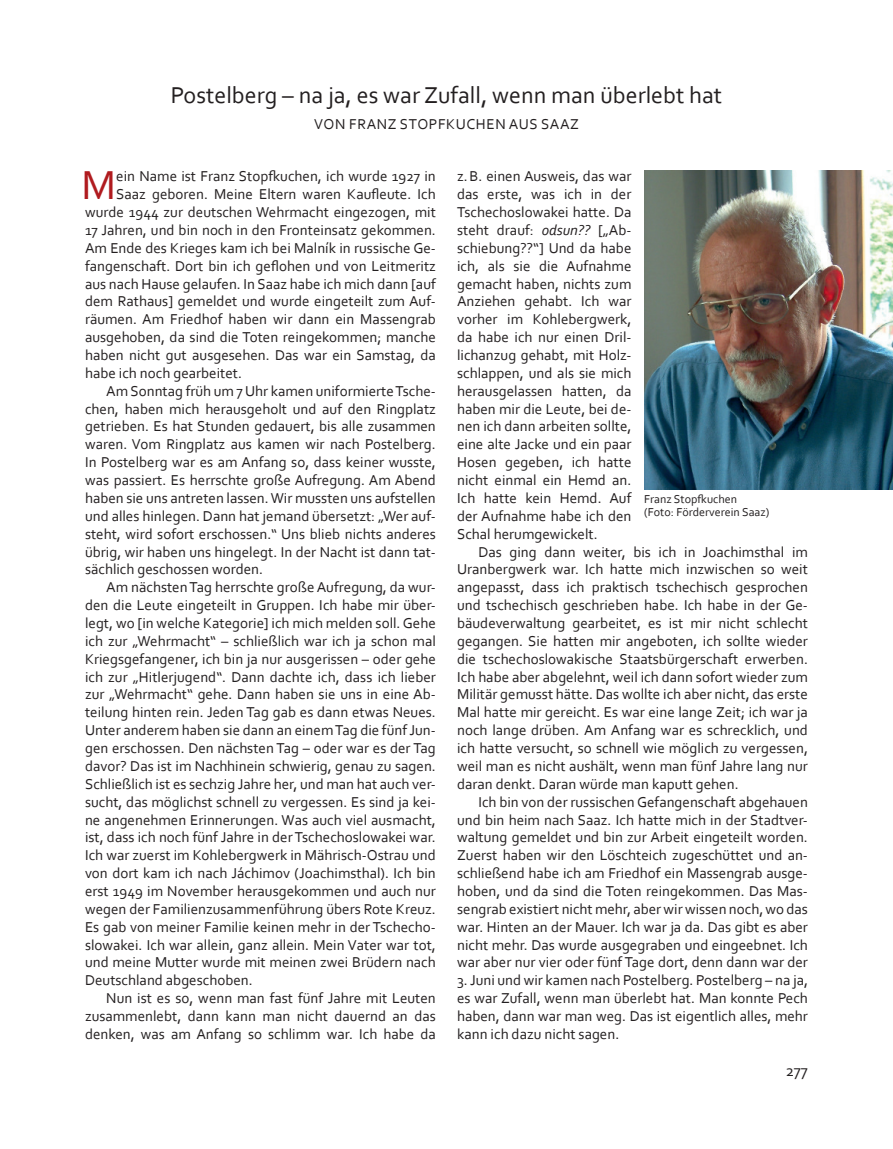
<style>
.page{position:relative;width:893px;height:1149px;background:#fff}
.page>*{position:absolute;margin:0;border:0;box-sizing:border-box;transform-origin:0 0}
.t1{font:42.3px "Corbel";color:#b01b1f}
.t2{font:24px "Corbel";color:#231f20}
.t3{font:16.5px "Corbel";color:#231f20}
.t4{font:15px/17.9px "Corbel";color:#231f20;text-align:justify}
.t5{font:15px "Corbel";letter-spacing:.04em;color:#231f20}
.t6{font:12px/13.5px "Corbel";color:#231f20}
.s1{font-style:italic}
</style>
<div class="page">
<img style="left:644px;top:170px;width:249px;height:319px">
<h2 class="t2" style="left:171px;top:80px;width:553px">Postelberg – na ja, es war Zufall, wenn man überlebt hat</h2>
<p class="t5" style="left:314px;top:115px;width:264px">Von Franz Stopfkuchen aus Saaz</p>
<h1 class="t1" style="left:82px;top:159px;width:36px">M</h1>
<p class="t4" style="left:116px;top:167px;width:321px">ein Name ist Franz Stopfkuchen, ich wurde 1927 in</p>
<p class="t4" style="left:116px;top:185px;width:321px">Saaz geboren. Meine Eltern waren Kaufleute. Ich</p>
<p class="t4" style="left:85px;top:203px;width:352px">wurde 1944 zur deutschen Wehrmacht eingezogen, mit</p>
<p class="t4" style="left:85px;top:221px;width:352px">17 Jahren, und bin noch in den Fronteinsatz gekommen.</p>
<p class="t4" style="left:85px;top:238px;width:352px">Am Ende des Krieges kam ich bei Malník in russische Ge-</p>
<p class="t4" style="left:85px;top:256px;width:352px">fangenschaft. Dort bin ich geflohen und von Leitmeritz</p>
<p class="t4" style="left:85px;top:274px;width:352px">aus nach Hause gelaufen. In Saaz habe ich mich dann [auf</p>
<p class="t4" style="left:85px;top:292px;width:352px">dem Rathaus] gemeldet und wurde eingeteilt zum Auf-</p>
<p class="t4" style="left:85px;top:310px;width:352px">räumen. Am Friedhof haben wir dann ein Massengrab</p>
<p class="t4" style="left:85px;top:328px;width:352px">ausgehoben, da sind die Toten reingekommen; manche</p>
<p class="t4" style="left:85px;top:345px;width:352px">haben nicht gut ausgesehen. Das war ein Samstag, da</p>
<p class="t4" style="left:85px;top:363px;width:158px">habe ich noch gearbeitet.</p>
<p class="t4" style="left:106px;top:381px;width:331px">Am Sonntag früh um 7 Uhr kamen uniformierte Tsche-</p>
<p class="t4" style="left:85px;top:399px;width:352px">chen, haben mich herausgeholt und auf den Ringplatz</p>
<p class="t4" style="left:85px;top:417px;width:352px">getrieben. Es hat Stunden gedauert, bis alle zusammen</p>
<p class="t4" style="left:85px;top:435px;width:352px">waren. Vom Ringplatz aus kamen wir nach Postelberg.</p>
<p class="t4" style="left:85px;top:453px;width:352px">In Postelberg war es am Anfang so, dass keiner wusste,</p>
<p class="t4" style="left:85px;top:470px;width:352px">was passiert. Es herrschte große Aufregung. Am Abend</p>
<p class="t4" style="left:85px;top:488px;width:352px">haben sie uns antreten lassen. Wir mussten uns aufstellen</p>
<p class="t4" style="left:85px;top:506px;width:352px">und alles hinlegen. Dann hat jemand übersetzt: „Wer auf-</p>
<p class="t4" style="left:85px;top:524px;width:352px">steht, wird sofort erschossen.“ Uns blieb nichts anderes</p>
<p class="t4" style="left:85px;top:542px;width:352px">übrig, wir haben uns hingelegt. In der Nacht ist dann tat-</p>
<p class="t4" style="left:85px;top:560px;width:180px">sächlich geschossen worden.</p>
<p class="t4" style="left:106px;top:578px;width:331px">Am nächsten Tag herrschte große Aufregung, da wur-</p>
<p class="t4" style="left:85px;top:595px;width:352px">den die Leute eingeteilt in Gruppen. Ich habe mir über-</p>
<p class="t4" style="left:85px;top:613px;width:352px">legt, wo [in welche Kategorie] ich mich melden soll. Gehe</p>
<p class="t4" style="left:85px;top:631px;width:352px">ich zur „Wehrmacht“ – schließlich war ich ja schon mal</p>
<p class="t4" style="left:85px;top:649px;width:352px">Kriegsgefangener, ich bin ja nur ausgerissen – oder gehe</p>
<p class="t4" style="left:85px;top:667px;width:352px">ich zur „Hitlerjugend“. Dann dachte ich, dass ich lieber</p>
<p class="t4" style="left:85px;top:685px;width:352px">zur „Wehrmacht“ gehe. Dann haben sie uns in eine Ab-</p>
<p class="t4" style="left:85px;top:702px;width:352px">teilung hinten rein. Jeden Tag gab es dann etwas Neues.</p>
<p class="t4" style="left:85px;top:720px;width:352px">Unter anderem haben sie dann an einem Tag die fünf Jun-</p>
<p class="t4" style="left:85px;top:738px;width:352px">gen erschossen. Den nächsten Tag – oder war es der Tag</p>
<p class="t4" style="left:85px;top:756px;width:352px">davor? Das ist im Nachhinein schwierig, genau zu sagen.</p>
<p class="t4" style="left:85px;top:774px;width:352px">Schließlich ist es sechzig Jahre her, und man hat auch ver-</p>
<p class="t4" style="left:85px;top:792px;width:352px">sucht, das möglichst schnell zu vergessen. Es sind ja kei-</p>
<p class="t4" style="left:85px;top:810px;width:352px">ne angenehmen Erinnerungen. Was auch viel ausmacht,</p>
<p class="t4" style="left:85px;top:827px;width:352px">ist, dass ich noch fünf Jahre in der Tschechoslowakei war.</p>
<p class="t4" style="left:85px;top:845px;width:352px">Ich war zuerst im Kohlebergwerk in Mährisch-Ostrau und</p>
<p class="t4" style="left:85px;top:863px;width:352px">von dort kam ich nach Jáchimov (Joachimsthal). Ich bin</p>
<p class="t4" style="left:85px;top:881px;width:352px">erst 1949 im November herausgekommen und auch nur</p>
<p class="t4" style="left:85px;top:899px;width:352px">wegen der Familienzusammenführung übers Rote Kreuz.</p>
<p class="t4" style="left:85px;top:917px;width:352px">Es gab von meiner Familie keinen mehr in der Tschecho-</p>
<p class="t4" style="left:85px;top:935px;width:352px">slowakei. Ich war allein, ganz allein. Mein Vater war tot,</p>
<p class="t4" style="left:85px;top:952px;width:352px">und meine Mutter wurde mit meinen zwei Brüdern nach</p>
<p class="t4" style="left:85px;top:970px;width:169px">Deutschland abgeschoben.</p>
<p class="t4" style="left:106px;top:988px;width:331px">Nun ist es so, wenn man fast fünf Jahre mit Leuten</p>
<p class="t4" style="left:85px;top:1006px;width:352px">zusammenlebt, dann kann man nicht dauernd an das</p>
<p class="t4" style="left:85px;top:1024px;width:352px">denken, was am Anfang so schlimm war. Ich habe da</p>
<p class="t4" style="left:457px;top:167px;width:176px">z.B. einen Ausweis, das war das erste, was ich in der Tschechoslowakei hatte. Da steht drauf: <span class="s1">odsun??</span> [„Ab&shy;schiebung??“] Und da habe ich, als sie die Aufnahme gemacht haben, nichts zum Anziehen gehabt. Ich war vorher im Kohlebergwerk, da habe ich nur einen Dril&shy;lichanzug gehabt, mit Holz&shy;schlappen, und als sie mich herausgelassen hatten, da haben mir die Leute, bei de&shy;nen ich dann arbeiten sollte, eine alte Jacke und ein paar Hosen gegeben, ich hatte nicht einmal ein Hemd an.<br>Ich hatte kein Hemd. Auf der Aufnahme habe ich den Schal herumgewickelt.</p>
<p class="t4" style="left:457px;top:542px;width:352px;text-indent:21px">Das ging dann weiter, bis ich in Joachimsthal im Uranbergwerk war. Ich hatte mich inzwischen so weit angepasst, dass ich praktisch tschechisch gesprochen und tschechisch geschrieben habe. Ich habe in der Ge&shy;bäudeverwaltung gearbeitet, es ist mir nicht schlecht gegangen. Sie hatten mir angeboten, ich sollte wieder die tschechoslowakische Staatsbürgerschaft erwerben.<br>Ich habe aber abgelehnt, weil ich dann sofort wieder zum Militär gemusst hätte. Das wollte ich aber nicht, das erste Mal hatte mir gereicht. Es war eine lange Zeit; ich war ja noch lange drüben. Am Anfang war es schrecklich, und ich hatte versucht, so schnell wie möglich zu vergessen, weil man es nicht aushält, wenn man fünf Jahre lang nur daran denkt. Daran würde man kaputt gehen.</p>
<p class="t4" style="left:457px;top:792px;width:352px;text-indent:21px">Ich bin von der russischen Gefangenschaft abgehauen und bin heim nach Saaz. Ich hatte mich in der Stadtver&shy;waltung gemeldet und bin zur Arbeit eingeteilt worden.<br>Zuerst haben wir den Löschteich zugeschüttet und an&shy;schließend habe ich am Friedhof ein Massengrab ausge&shy;hoben, und da sind die Toten reingekommen. Das Mas&shy;sengrab existiert nicht mehr, aber wir wissen noch, wo das war. Hinten an der Mauer. Ich war ja da. Das gibt es aber nicht mehr. Das wurde ausgegraben und eingeebnet. Ich war aber nur vier oder fünf Tage dort, denn dann war der</p>
<p class="t4" style="left:457px;top:970px;width:352px">3. Juni und wir kamen nach Postelberg. Postelberg – na ja, es war Zufall, wenn man überlebt hat. Man konnte Pech haben, dann war man weg. Das ist eigentlich alles, mehr kann ich dazu nicht sagen.</p>
<p class="t6" style="left:644px;top:491px;width:127px">Franz Stopfkuchen (Foto: Förderverein Saaz)</p>
<p class="t3" style="left:786px;top:1060px;width:24px">277</p>
</div>
